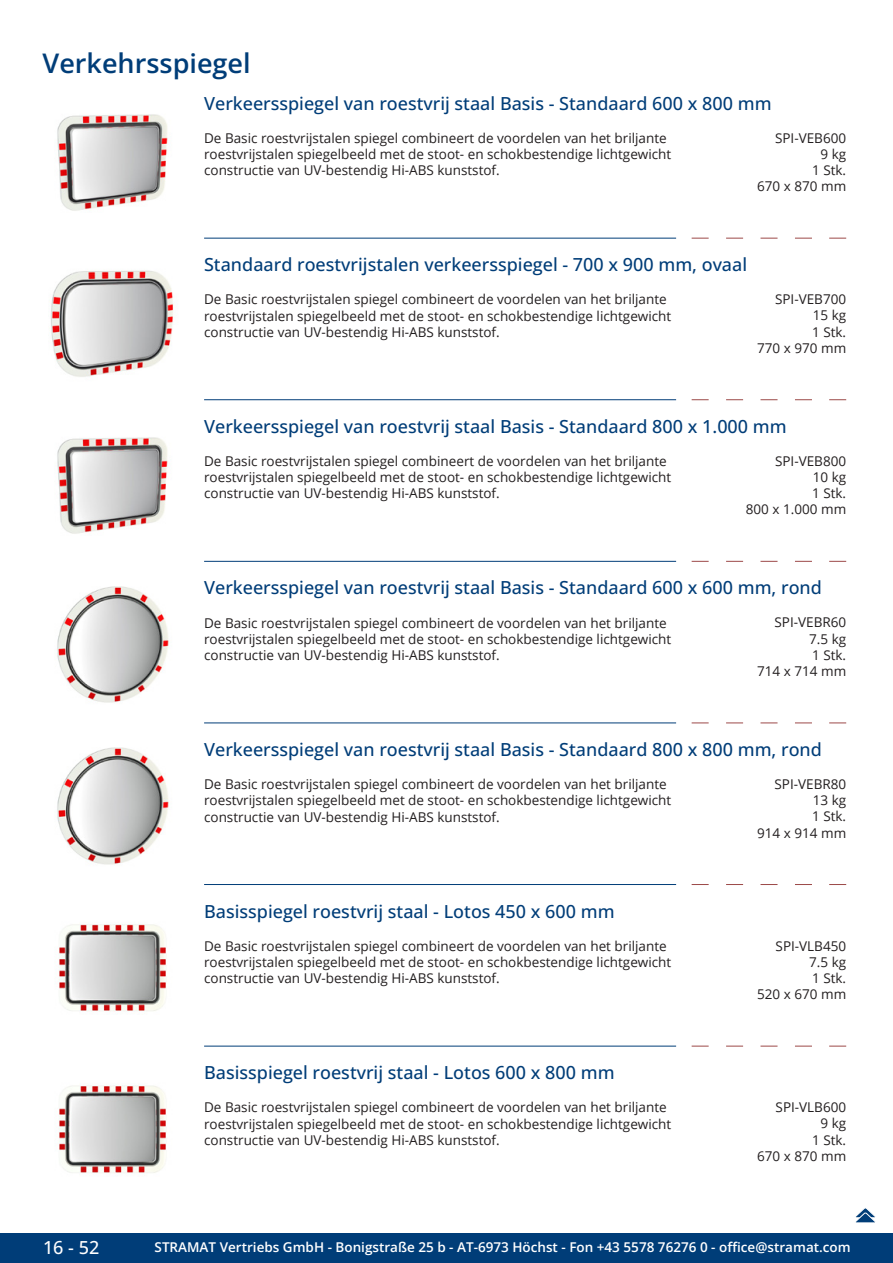
<style>
.page{position:relative;width:893px;height:1263px;background:#fff}
.page>*{position:absolute;margin:0;border:0;box-sizing:border-box;transform-origin:0 0}
.GruppeName{font:600 27px "Open Sans";color:#003d78}
.ArtikelName{font:500 18px "Open Sans";color:#003d78}
.t1{font:500 18px "Open Sans";color:#fff}
.Beschreibung{font:13.5px/16.2px "Open Sans";color:#231f20}
.ArtikelNummer{font:13.5px "Open Sans";color:#231f20}
.t2{font:600 13.5px "Open Sans";color:#fff}
</style>
<div class="page">
<div style="left:0;top:1233px;width:893px;height:30px;background:#003d78"></div>
<img style="left:57px;top:114px;width:111px;height:97px">
<img style="left:50px;top:270px;width:124px;height:107px">
<svg style="left:692px;top:238px;width:17px;height:1px"></svg>
<svg style="left:726px;top:238px;width:17px;height:1px"></svg>
<svg style="left:760px;top:238px;width:17px;height:1px"></svg>
<svg style="left:795px;top:238px;width:17px;height:1px"></svg>
<svg style="left:829px;top:238px;width:17px;height:1px"></svg>
<hr style="left:204px;top:238px;width:472px;height:1px;background:#003d78">
<img style="left:57px;top:437px;width:111px;height:97px">
<svg style="left:692px;top:399px;width:17px;height:1px"></svg>
<svg style="left:726px;top:399px;width:17px;height:1px"></svg>
<svg style="left:760px;top:399px;width:17px;height:1px"></svg>
<svg style="left:795px;top:399px;width:17px;height:1px"></svg>
<svg style="left:829px;top:399px;width:17px;height:1px"></svg>
<hr style="left:204px;top:399px;width:472px;height:1px;background:#003d78">
<img style="left:57px;top:586px;width:112px;height:117px">
<svg style="left:692px;top:561px;width:17px;height:1px"></svg>
<svg style="left:726px;top:561px;width:17px;height:1px"></svg>
<svg style="left:760px;top:561px;width:17px;height:1px"></svg>
<svg style="left:795px;top:561px;width:17px;height:1px"></svg>
<svg style="left:829px;top:561px;width:17px;height:1px"></svg>
<hr style="left:204px;top:561px;width:472px;height:1px;background:#003d78">
<img style="left:57px;top:747px;width:112px;height:118px">
<svg style="left:692px;top:723px;width:17px;height:1px"></svg>
<svg style="left:726px;top:723px;width:17px;height:1px"></svg>
<svg style="left:760px;top:723px;width:17px;height:1px"></svg>
<svg style="left:795px;top:723px;width:17px;height:1px"></svg>
<svg style="left:829px;top:723px;width:17px;height:1px"></svg>
<hr style="left:204px;top:723px;width:472px;height:1px;background:#003d78">
<img style="left:59px;top:924px;width:107px;height:88px">
<svg style="left:692px;top:884px;width:17px;height:1px"></svg>
<svg style="left:726px;top:884px;width:17px;height:1px"></svg>
<svg style="left:760px;top:884px;width:17px;height:1px"></svg>
<svg style="left:795px;top:884px;width:17px;height:1px"></svg>
<svg style="left:829px;top:884px;width:17px;height:1px"></svg>
<hr style="left:204px;top:884px;width:472px;height:1px;background:#003d78">
<img style="left:59px;top:1085px;width:107px;height:88px">
<svg style="left:692px;top:1046px;width:17px;height:1px"></svg>
<svg style="left:726px;top:1046px;width:17px;height:1px"></svg>
<svg style="left:760px;top:1046px;width:17px;height:1px"></svg>
<svg style="left:795px;top:1046px;width:17px;height:1px"></svg>
<svg style="left:829px;top:1046px;width:17px;height:1px"></svg>
<hr style="left:204px;top:1046px;width:472px;height:1px;background:#003d78">
<svg style="left:855px;top:1208px;width:21px;height:15px"></svg>
<p class="GruppeName" style="left:43px;top:44px;width:210px">Verkehrsspiegel</p>
<p class="ArtikelName" style="left:204px;top:91px;width:569px">Verkeersspiegel van roestvrij staal Basis - Standaard 600 x 800 mm</p>
<p class="Beschreibung" style="left:204px;top:129px;width:469px">De Basic roestvrijstalen spiegel combineert de voordelen van het briljante roestvrijstalen spiegelbeeld met de stoot- en schokbestendige lichtgewicht constructie van UV-bestendig Hi-ABS kunststof.</p>
<p class="ArtikelNummer" style="left:775px;top:128px;width:73px">SPI-VEB600</p>
<p class="ArtikelNummer" style="left:820px;top:145px;width:27px">9 kg</p>
<p class="ArtikelNummer" style="left:812px;top:161px;width:36px">1 Stk.</p>
<p class="ArtikelNummer" style="left:757px;top:177px;width:91px">670 x 870 mm</p>
<p class="ArtikelName" style="left:204px;top:252px;width:545px">Standaard roestvrijstalen verkeersspiegel - 700 x 900 mm, ovaal</p>
<p class="Beschreibung" style="left:204px;top:291px;width:469px">De Basic roestvrijstalen spiegel combineert de voordelen van het briljante roestvrijstalen spiegelbeeld met de stoot- en schokbestendige lichtgewicht constructie van UV-bestendig Hi-ABS kunststof.</p>
<p class="ArtikelNummer" style="left:775px;top:290px;width:73px">SPI-VEB700</p>
<p class="ArtikelNummer" style="left:813px;top:306px;width:35px">15 kg</p>
<p class="ArtikelNummer" style="left:812px;top:322px;width:36px">1 Stk.</p>
<p class="ArtikelNummer" style="left:757px;top:339px;width:91px">770 x 970 mm</p>
<p class="ArtikelName" style="left:204px;top:414px;width:584px">Verkeersspiegel van roestvrij staal Basis - Standaard 800 x 1.000 mm</p>
<p class="Beschreibung" style="left:204px;top:453px;width:469px">De Basic roestvrijstalen spiegel combineert de voordelen van het briljante roestvrijstalen spiegelbeeld met de stoot- en schokbestendige lichtgewicht constructie van UV-bestendig Hi-ABS kunststof.</p>
<p class="ArtikelNummer" style="left:775px;top:452px;width:73px">SPI-VEB800</p>
<p class="ArtikelNummer" style="left:813px;top:468px;width:35px">10 kg</p>
<p class="ArtikelNummer" style="left:812px;top:484px;width:36px">1 Stk.</p>
<p class="ArtikelNummer" style="left:746px;top:500px;width:102px">800 x 1.000 mm</p>
<p class="ArtikelName" style="left:204px;top:575px;width:619px">Verkeersspiegel van roestvrij staal Basis - Standaard 600 x 600 mm, rond</p>
<p class="Beschreibung" style="left:204px;top:614px;width:469px">De Basic roestvrijstalen spiegel combineert de voordelen van het briljante roestvrijstalen spiegelbeeld met de stoot- en schokbestendige lichtgewicht constructie van UV-bestendig Hi-ABS kunststof.</p>
<p class="ArtikelNummer" style="left:774px;top:613px;width:73px">SPI-VEBR60</p>
<p class="ArtikelNummer" style="left:809px;top:629px;width:39px">7.5 kg</p>
<p class="ArtikelNummer" style="left:812px;top:646px;width:36px">1 Stk.</p>
<p class="ArtikelNummer" style="left:757px;top:662px;width:91px">714 x 714 mm</p>
<p class="ArtikelName" style="left:204px;top:737px;width:619px">Verkeersspiegel van roestvrij staal Basis - Standaard 800 x 800 mm, rond</p>
<p class="Beschreibung" style="left:204px;top:776px;width:469px">De Basic roestvrijstalen spiegel combineert de voordelen van het briljante roestvrijstalen spiegelbeeld met de stoot- en schokbestendige lichtgewicht constructie van UV-bestendig Hi-ABS kunststof.</p>
<p class="ArtikelNummer" style="left:774px;top:775px;width:73px">SPI-VEBR80</p>
<p class="ArtikelNummer" style="left:813px;top:791px;width:35px">13 kg</p>
<p class="ArtikelNummer" style="left:812px;top:807px;width:36px">1 Stk.</p>
<p class="ArtikelNummer" style="left:757px;top:823px;width:91px">914 x 914 mm</p>
<p class="ArtikelName" style="left:204px;top:899px;width:412px">Basisspiegel roestvrij staal - Lotos 450 x 600 mm</p>
<p class="Beschreibung" style="left:204px;top:937px;width:469px">De Basic roestvrijstalen spiegel combineert de voordelen van het briljante roestvrijstalen spiegelbeeld met de stoot- en schokbestendige lichtgewicht constructie van UV-bestendig Hi-ABS kunststof.</p>
<p class="ArtikelNummer" style="left:776px;top:936px;width:72px">SPI-VLB450</p>
<p class="ArtikelNummer" style="left:809px;top:953px;width:39px">7.5 kg</p>
<p class="ArtikelNummer" style="left:812px;top:969px;width:36px">1 Stk.</p>
<p class="ArtikelNummer" style="left:757px;top:985px;width:91px">520 x 670 mm</p>
<p class="ArtikelName" style="left:204px;top:1060px;width:412px">Basisspiegel roestvrij staal - Lotos 600 x 800 mm</p>
<p class="Beschreibung" style="left:204px;top:1099px;width:469px">De Basic roestvrijstalen spiegel combineert de voordelen van het briljante roestvrijstalen spiegelbeeld met de stoot- en schokbestendige lichtgewicht constructie van UV-bestendig Hi-ABS kunststof.</p>
<p class="ArtikelNummer" style="left:776px;top:1098px;width:72px">SPI-VLB600</p>
<p class="ArtikelNummer" style="left:820px;top:1114px;width:27px">9 kg</p>
<p class="ArtikelNummer" style="left:812px;top:1130px;width:36px">1 Stk.</p>
<p class="ArtikelNummer" style="left:757px;top:1147px;width:91px">670 x 870 mm</p>
<h2 class="t1" style="left:43px;top:1234px;width:58px">16 - 52</h2>
<p class="t2" style="left:155px;top:1238px;width:698px">STRAMAT Vertriebs GmbH - Bonigstraße 25 b - AT-6973 Höchst - Fon +43 5578 76276 0 - office@stramat.com</p>
</div>
